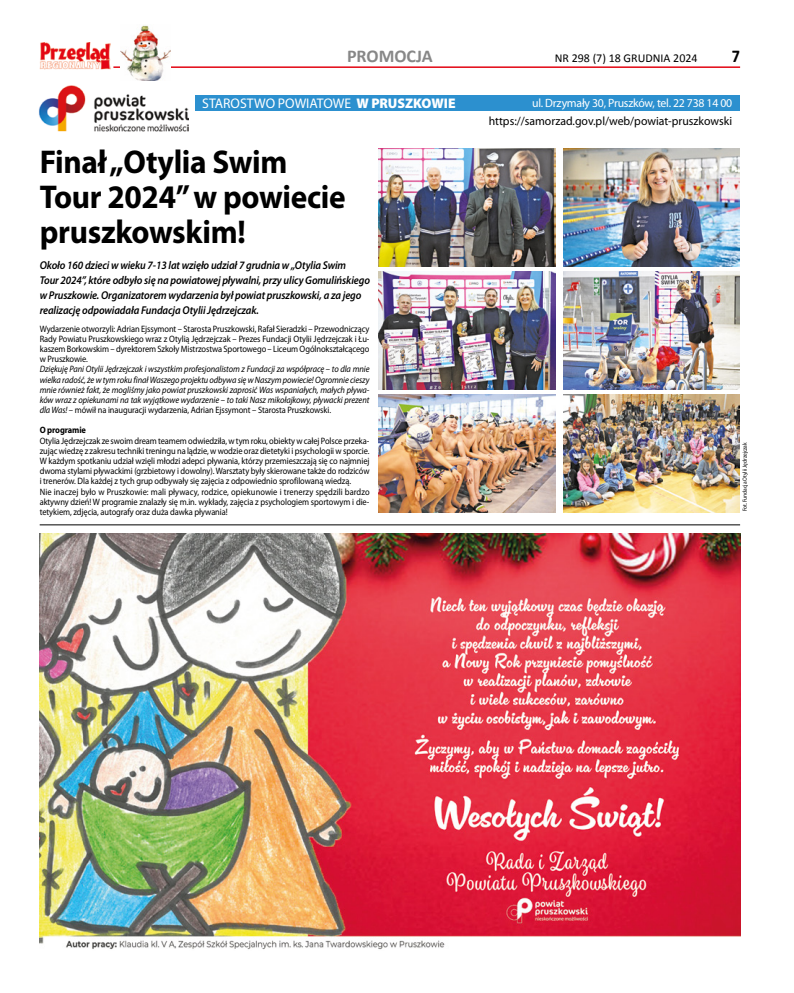
<style>
.page{position:relative;width:794px;height:993px;background:#fff}
.page>*{position:absolute;margin:0;border:0;box-sizing:border-box;transform-origin:0 0}
.t1{font:700 33px/35px "Myriad Pro";letter-spacing:-.01em;color:#000;scale:.95 1}
.t2{font:700 18px "Calibri";color:#878787}
.t3{font:700 18px "Calibri";color:#000;scale:.9 1}
.t4{font:14px "Myriad Pro";color:#fff}
.t5{font:12px "Myriad Pro";color:#000}
.t6{font:12px "Myriad Pro";letter-spacing:-.02em;color:#fff}
.t7{font:12px "Calibri";color:#000}
.t8{font:italic 600 11.4px/15px "Myriad Pro";letter-spacing:-.01em;color:#000;scale:.92 1}
.t9{font:9.2px/10.2px "Myriad Pro";letter-spacing:-.01em;color:#000;text-align:justify;scale:.91 1}
.t10{font:italic 9.2px/10.2px "Myriad Pro";letter-spacing:-.005em;color:#000;text-align:justify;scale:.91 1}
.t11{font:700 9.2px "Myriad Pro";letter-spacing:-.01em;color:#000;scale:.91 1}
.t12{font:6px "Myriad Pro";letter-spacing:-.01em;color:#000;scale:.91 1}
.s1{font-weight:900}
.s2{font-style:normal}
</style>
<div class="page">
<hr style="left:113px;top:66px;width:627px;height:2px;background:#e30613">
<img style="left:39px;top:43px;width:71px;height:27px">
<div style="left:194px;top:95px;width:546px;height:16px;background:#2c90cf"></div>
<img style="left:39px;top:85px;width:150px;height:47px">
<img style="left:40px;top:533px;width:700px;height:417px">
<img style="left:379px;top:148px;width:176px;height:118px">
<img style="left:379px;top:271px;width:176px;height:118px">
<img style="left:563px;top:395px;width:177px;height:117px">
<img style="left:379px;top:395px;width:176px;height:117px">
<img style="left:563px;top:271px;width:177px;height:118px">
<img style="left:563px;top:148px;width:177px;height:118px">
<hr style="left:40px;top:524px;width:700px;height:1px;background:#000">
<img style="left:120px;top:25px;width:51px;height:56px">
<h2 class="t2" style="left:347px;top:45px;width:87px">PROMOCJA</h2>
<h3 class="t7" style="left:555px;top:51px;width:144px">NR 298 (7) 18 GRUDNIA 2024</h3>
<h2 class="t3" style="left:731px;top:45px;width:11px">7</h2>
<h3 class="t4" style="left:202px;top:95px;width:255px">STAROSTWO POWIATOWE <span class="s1">W PRUSZKOWIE</span></h3>
<h3 class="t6" style="left:532px;top:96px;width:202px">ul. Drzymały 30, Pruszków, tel. 22 738 14 00</h3>
<h3 class="t5" style="left:489px;top:114px;width:245px">https://samorzad.gov.pl/web/powiat-pruszkowski</h3>
<h1 class="t1" style="left:40px;top:145px;width:324px">Finał „Otylia Swim<br>Tour 2024” w powiecie pruszkowskim!</h1>
<p class="t8" style="left:40px;top:257px;width:360px">Około 160 dzieci w wieku 7-13 lat wzięło udział 7 grudnia w „Otylia Swim<br>Tour 2024”, które odbyło się na powiatowej pływalni, przy ulicy Gomulińskiego w Pruszkowie. Organizatorem wydarzenia był powiat pruszkowski, a za jego realizację odpowiadała Fundacja Otylii Jędrzejczak.</p>
<p class="t9" style="left:40px;top:323px;width:364px">Wydarzenie otworzyli: Adrian Ejssymont – Starosta Pruszkowski, Rafał Sieradzki – Przewodniczący Rady Powiatu Pruszkowskiego wraz z Otylią Jędrzejczak – Prezes Fundacji Otylii Jędrzejczak i Łu&shy;kaszem Borkowskim – dyrektorem Szkoły Mistrzostwa Sportowego – Liceum Ogólnokształcącego w Pruszkowie.</p>
<p class="t10" style="left:40px;top:364px;width:364px">Dziękuję Pani Otylii Jędrzejczak i wszystkim profesjonalistom z Fundacji za współpracę – to dla mnie wielka radość, że w tym roku finał Waszego projektu odbywa się w Naszym powiecie! Ogromnie cieszy mnie również fakt, że mogliśmy jako powiat pruszkowski zaprosić Was wspaniałych, małych pływa&shy;ków wraz z opiekunami na tak wyjątkowe wydarzenie – to taki Nasz mikołajkowy, pływacki prezent dla Was! – <span class="s2">mówił na inauguracji wydarzenia, Adrian Ejssymont – Starosta Pruszkowski.</span></p>
<p class="t11" style="left:40px;top:425px;width:52px">O programie</p>
<p class="t9" style="left:40px;top:435px;width:364px;text-align:left">Otylia Jędrzejczak ze swoim dream teamem odwiedziła, w tym roku, obiekty w całej Polsce przeka&shy;zując wiedzę z zakresu techniki treningu na lądzie, w wodzie oraz dietetyki i psychologii w sporcie.<br>W każdym spotkaniu udział wzięli młodzi adepci pływania, którzy przemieszczają się co najmniej dwoma stylami pływackimi (grzbietowy i dowolny). Warsztaty były skierowane także do rodziców i trenerów. Dla każdej z tych grup odbywały się zajęcia z odpowiednio sprofilowaną wiedzą.<br>Nie inaczej było w Pruszkowie: mali pływacy, rodzice, opiekunowie i trenerzy spędzili bardzo aktywny dzień! W programie znalazły się m.in. wykłady, zajęcia z psychologiem sportowym i die&shy;tetykiem, zdjęcia, autografy oraz duża dawka pływania!</p>
<p class="t12" style="left:741px;top:511px;width:77px;rotate:-90deg">Fot. Fundacja Otylii Jędrzejczak</p>
</div>
